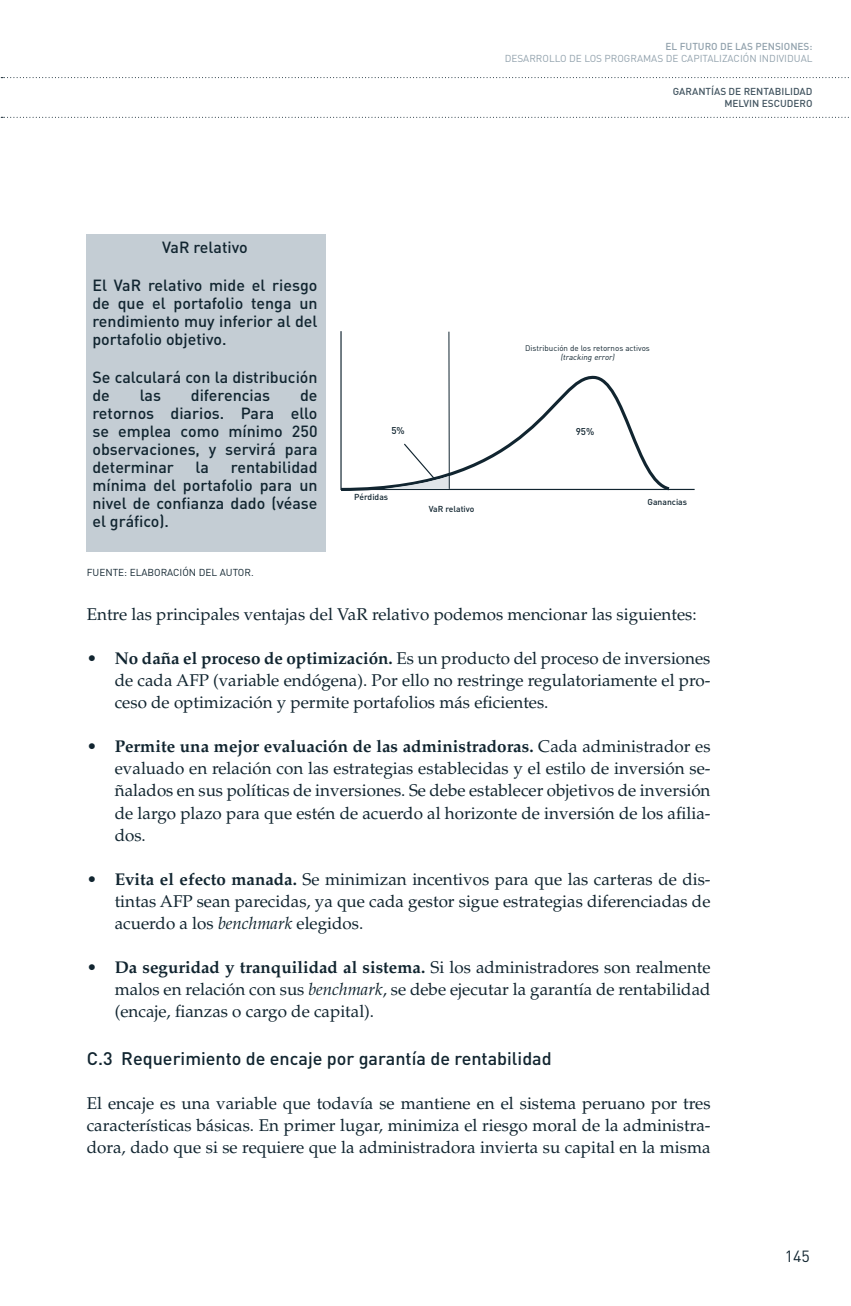
<style>
.page{position:relative;width:851px;height:1306px;background:#fff}
.page>*{position:absolute;margin:0;border:0;box-sizing:border-box;transform-origin:0 0}
.t1{font:500 18px "DIN";color:#112530}
.t2{font:17px/22px "Palatino";color:#112530;text-align:justify}
.t3{font:500 16px/18px "DIN";color:#112530;text-align:justify}
.t4{font:16px "DIN";color:#112530}
.t5{font:10px "DIN";color:#92a2ad}
.t6{font:500 10px/12px "DIN";color:#435561;text-align:center}
.t7{font:10px "DIN";color:#112530}
.t8{font:500 10px "DIN";color:#92a2ad}
.t9{font:500 9.8px "DIN";color:#112530}
.t10{font:500 8.6px "DIN";color:#112530}
.t11{font:8px "DIN";color:#112530}
.t12{font:italic 8px "DIN";color:#112530}
.s1{font-weight:700}
.s2{font-style:italic}
</style>
<div class="page">
<svg style="left:0;top:117px;width:849px;height:1px"></svg>
<svg style="left:0;top:77px;width:849px;height:1px"></svg>
<div style="left:87px;top:234px;width:239px;height:317px;background:#c4cdd4"></div>
<svg style="left:340px;top:374px;width:333px;height:117px"></svg>
<hr style="left:448px;top:331px;width:2px;height:158px;background:#112530">
<p class="t8" style="left:665px;top:40px;width:22px">El futuro</p>
<p class="t8" style="left:720px;top:40px;width:22px">de las</p>
<p class="t8" style="left:755px;top:40px;width:7px">pensiones</p>
<p class="t8" style="left:809px;top:40px;width:5px">:</p>
<p class="t5" style="left:505px;top:52px;width:7px">DESA</p>
<p class="t5" style="left:529px;top:52px;width:158px">RROLLO DE LOS PROGRAMAS DE CAPITALI</p>
<p class="t5" style="left:722px;top:52px;width:43px">ZACIÓN INDI</p>
<p class="t5" style="left:779px;top:52px;width:12px">VIDUAL</p>
<p class="t6" style="left:673px;top:85px;width:8px">garant</p>
<p class="t6" style="left:711px;top:85px;width:40px">íasderentabilidad mel</p>
<p class="t6" style="left:743px;top:97px;width:26px">vin escudero</p>
<p class="t3" style="left:162px;top:238px;width:87px">VaR relativo</p>
<p class="t3" style="left:92px;top:276px;width:227px">El VaR relativo mide el riesgo de que el portafolio tenga un rendimiento muy inferior al del portafolio objetivo.</p>
<p class="t3" style="left:92px;top:368px;width:227px">Se calculará con la distribución de</p>
<p class="t11" style="left:525px;top:343px;width:126px">DISTRIBUCIÓN DE LOS RETORNOS ACTIVOS</p>
<p class="t12" style="left:560px;top:352px;width:57px">(tracking error)</p>
<p class="t3" style="left:140px;top:386px;width:23px">las</p>
<p class="t3" style="left:191px;top:386px;width:81px">diferencias</p>
<p class="t3" style="left:92px;top:386px;width:227px;text-indent:208px">de retornos diarios. Para ello se emplea como mínimo 250 observaciones, y servirá para determinar</p>
<p class="t9" style="left:391px;top:424px;width:15px">5%</p>
<p class="t9" style="left:576px;top:425px;width:20px">95%</p>
<p class="t3" style="left:92px;top:458px;width:227px;text-indent:138px">rentabilidad mínima del portafolio para un nivel de confianza dado (véase el gráfico).</p>
<p class="t7" style="left:87px;top:566px;width:13px">FUENTE</p>
<p class="t7" style="left:124px;top:566px;width:13px">: ELAB</p>
<p class="t7" style="left:154px;top:566px;width:52px">ORACIÓN DEL</p>
<p class="t7" style="left:220px;top:566px;width:35px">AUTOR.</p>
<p class="t2" style="left:87px;top:604px;width:611px">Entre las principales ventajas del VaR relativo podemos mencionar las siguientes:</p>
<p class="t2" style="left:115px;top:648px;width:597px;text-indent:-28px"><span class="s1">• No daña el proceso de optimización.</span> Es un producto del proceso de inversiones de cada AFP (variable endógena). Por ello no restringe regulatoriamente el pro&shy;ceso de optimización y permite portafolios más eficientes.</p>
<p class="t2" style="left:115px;top:736px;width:597px;text-indent:-28px"><span class="s1">• Permite una mejor evaluación de las administradoras.</span> Cada administrador es evaluado en relación con las estrategias establecidas y el estilo de inversión se&shy;ñalados en sus políticas de inversiones. Se debe establecer objetivos de inversión de largo plazo para que estén de acuerdo al horizonte de inversión de los afilia&shy;dos.</p>
<p class="t2" style="left:115px;top:868px;width:597px;text-indent:-28px"><span class="s1">• Evita el efecto manada.</span> Se minimizan incentivos para que las carteras de dis&shy;tintas AFP sean parecidas, ya que cada gestor sigue estrategias diferenciadas de acuerdo a los <span class="s2">benchmark</span> elegidos.</p>
<p class="t2" style="left:115px;top:956px;width:597px;text-indent:-28px"><span class="s1">• Da seguridad y tranquilidad al sistema.</span> Si los administradores son realmente malos en relación con sus <span class="s2">benchmark</span>, se debe ejecutar la garantía de rentabilidad (encaje, fianzas o cargo de capital).</p>
<p class="t1" style="left:87px;top:1046px;width:466px">C.3 Requerimiento de encaje por garantía de rentabilidad</p>
<p class="t2" style="left:87px;top:1092px;width:625px">El encaje es una variable que todavía se mantiene en el sistema peruano por tres características básicas. En primer lugar, minimiza el riesgo moral de la administra&shy;dora, dado que si se requiere que la administradora invierta su capital en la misma</p>
<p class="t3" style="left:196px;top:458px;width:15px">la</p>
<p class="t10" style="left:354px;top:491px;width:36px">Pérdidas</p>
<p class="t10" style="left:647px;top:496px;width:41px">Ganancias</p>
<p class="t10" style="left:429px;top:503px;width:47px">VaR relativo</p>
<p class="t4" style="left:785px;top:1246px;width:27px">145</p>
</div>
